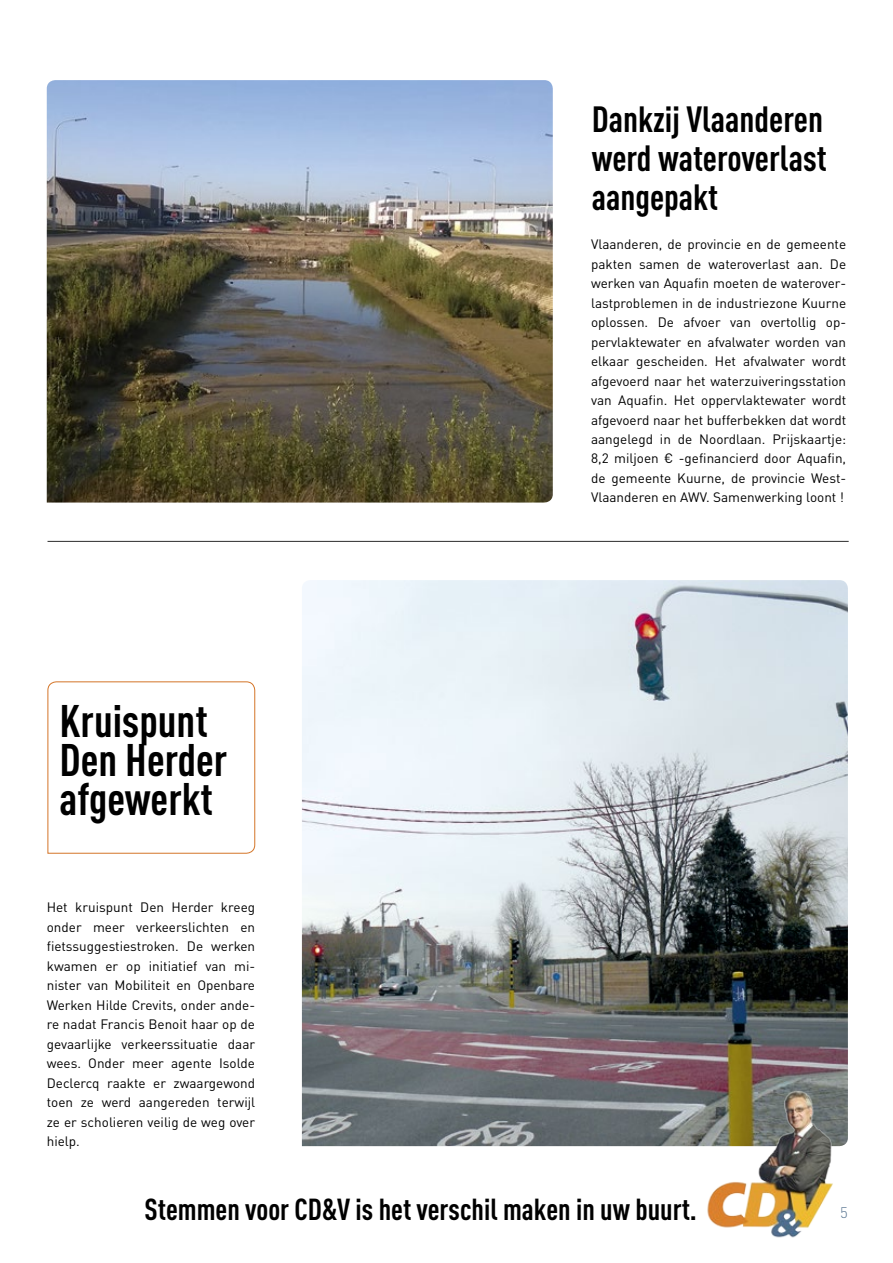
<style>
.page{position:relative;width:893px;height:1263px;background:#fff}
.page>*{position:absolute;margin:0;border:0;box-sizing:border-box;transform-origin:0 0}
.t1{font:700 45px/39px "DIN Cond";color:#000}
.t2{font:700 36px/39px "DIN Cond";color:#000;text-align:justify}
.t3{font:700 30px "DIN Cond";color:#000}
.t4{font:300 15px "DIN";color:#577490}
.t5{font:13.5px/19.5px "DINOT";color:#000;text-align:justify}
</style>
<div class="page">
<img style="left:302px;top:580px;width:546px;height:566px">
<img style="left:47px;top:80px;width:506px;height:422px">
<svg style="left:47px;top:681px;width:208px;height:173px"></svg>
<img style="left:691px;top:1089px;width:155px;height:149px">
<hr style="left:48px;top:541px;width:801px;height:1px;background:#2c2c2b">
<h2 class="t2" style="left:592px;top:99px;width:236px">Dankzij Vlaanderen werd wateroverlast aangepakt</h2>
<h1 class="t1" style="left:60px;top:700px;width:169px">Kruispunt<br>Den Herder afgewerkt</h1>
<p class="t5" style="left:47px;top:897px;width:210px">Het kruispunt Den Herder kreeg onder meer verkeerslichten en fietssuggestiestroken. De werken kwamen er op initiatief van mi&shy;nister van Mobiliteit en Openbare Werken Hilde Crevits, onder ande&shy;re nadat Francis Benoit haar op de gevaarlijke verkeerssituatie daar wees. Onder meer agente Isolde Declercq raakte er zwaargewond toen ze werd aangereden terwijl ze er scholieren veilig de weg over hielp.</p>
<p class="t5" style="left:591px;top:234px;width:257px">Vlaanderen, de provincie en de gemeente pakten samen de wateroverlast aan. De werken van Aquafin moeten de waterover&shy;lastproblemen in de industriezone Kuurne oplossen. De afvoer van overtollig op&shy;pervlaktewater en afvalwater worden van elkaar gescheiden. Het afvalwater wordt afgevoerd naar het waterzuiveringsstation van Aquafin. Het oppervlaktewater wordt afgevoerd naar het bufferbekken dat wordt aangelegd in de Noordlaan. Prijskaartje:<br>8,2 miljoen € -gefinancierd door Aquafin, de gemeente Kuurne, de provincie West-Vlaanderen en AWV. Samenwerking loont !</p>
<h3 class="t3" style="left:145px;top:1191px;width:554px">Stemmen voor CD&amp;V is het verschil maken in uw buurt.</h3>
<p class="t4" style="left:840px;top:1203px;width:9px">5</p>
</div>
